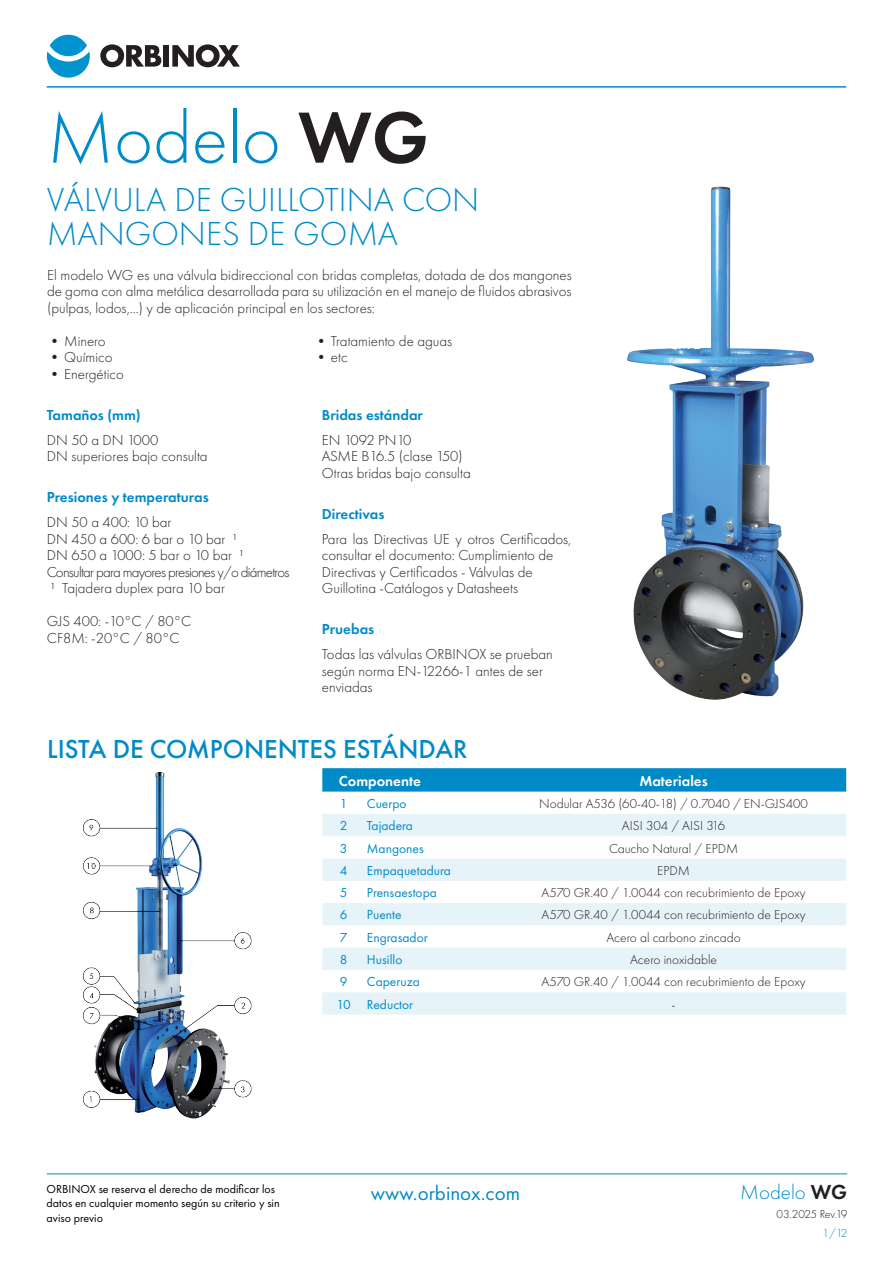
<style>
.page{position:relative;width:893px;height:1263px;background:#fff}
.page>*{position:absolute;margin:0;border:0;box-sizing:border-box;transform-origin:0 0}
.Modelo{font:300 75px "Futura PT";color:#008ac8}
.Nombre{font:300 34.5px/33px "Futura PT";color:#008ac8}
.títulos_n1{font:500 27px "Futura PT";color:#008ac8}
.t1{font:21px "Futura PT";color:#008ac8}
.Modelo_folio{font:300 21px "Futura PT";color:#008ac8}
.cuerpo{font:300 15px/16.5px "Futura PT";color:#231f20;text-align:justify}
.sub-titulos{font:600 15px "Futura PT";color:#008ac8}
.cuerpo-2{font:300 15px "Futura PT";letter-spacing:-.05em;color:#231f20}
.t_encabezado{font:600 15px "Futura PT";color:#fff}
.t_cuerpo{font:300 13.5px "Futura PT";color:#231f20}
.t_azul_izq{font:13.5px "Futura PT";color:#008ac8}
.t_azul_centrado{font:13.5px "Futura PT";color:#008ac8}
.base{font:12px/14.4px "Futura PT";color:#000}
.base-2{font:300 12px "Futura PT";letter-spacing:-.04em;color:#231f20}
.base-3{font:300 12px "Futura PT";color:#008ac8}
.s1{font-weight:600;color:#231f20}
</style>
<div class="page">
<hr style="left:47px;top:1173px;width:800px;height:1px;background:#008ac8">
<hr style="left:47px;top:86px;width:799px;height:2px;background:#008ac8">
<div style="left:50px;top:35px;width:37px;height:21px;background:#0093d0;border-radius:50%"></div>
<svg style="left:47px;top:51px;width:43px;height:27px"></svg>
<svg style="left:100px;top:44px;width:61px;height:23px"></svg>
<div style="left:164px;top:45px;width:5px;height:22px;background:#231f20"></div>
<svg style="left:172px;top:44px;width:68px;height:23px"></svg>
<img style="left:627px;top:186px;width:187px;height:514px">
<svg style="left:322px;top:768px;width:524px;height:24px;background:#058cc9"></svg>
<svg style="left:322px;top:814px;width:524px;height:201px;fill:#e6f3f9"></svg>
<img style="left:82px;top:772px;width:170px;height:347px">
<p class="Modelo" style="left:47px;top:95px;width:384px">Modelo <span class="s1">WG</span></p>
<p class="Nombre" style="left:47px;top:184px;width:434px">VÁLVULA DE GUILLOTINA CON<br>MANGONES DE GOMA</p>
<p class="cuerpo" style="left:47px;top:266px;width:526px">El modelo WG es una válvula bidireccional con bridas completas, dotada de dos mangones de goma con alma metálica desarrollada para su utilización en el manejo de fluidos abrasivos (pulpas, lodos,...) y de aplicación principal en los sectores:</p>
<p class="cuerpo" style="left:47px;top:332px;width:60px">•Minero</p>
<p class="cuerpo" style="left:47px;top:349px;width:67px">•Químico</p>
<p class="cuerpo" style="left:47px;top:365px;width:78px">•Energético</p>
<p class="cuerpo" style="left:314px;top:332px;width:140px">•Tratamiento de aguas</p>
<p class="cuerpo" style="left:314px;top:349px;width:35px">•etc</p>
<p class="sub-titulos" style="left:47px;top:405px;width:95px">Tamaños (mm)</p>
<p class="cuerpo" style="left:47px;top:431px;width:113px">DN 50 a DN 1000</p>
<p class="cuerpo" style="left:47px;top:448px;width:162px">DN superiores bajo consulta</p>
<p class="sub-titulos" style="left:47px;top:488px;width:163px">Presiones y temperaturas</p>
<p class="cuerpo" style="left:47px;top:514px;width:126px">DN 50 a 400: 10 bar</p>
<p class="cuerpo" style="left:47px;top:530px;width:192px">DN 450 a 600: 6 bar o 10 bar ⁽¹</p>
<p class="cuerpo" style="left:47px;top:547px;width:199px">DN 650 a 1000: 5 bar o 10 bar ⁽¹</p>
<p class="cuerpo-2" style="left:47px;top:563px;width:244px">Consultar para mayores presiones y/o diámetros</p>
<p class="cuerpo" style="left:47px;top:580px;width:180px">⁽¹ Tajadera duplex para 10 bar</p>
<p class="cuerpo" style="left:47px;top:613px;width:146px">GJS 400: -10°C / 80°C</p>
<p class="cuerpo" style="left:47px;top:629px;width:134px">CF8M: -20°C / 80°C</p>
<p class="sub-titulos" style="left:322px;top:405px;width:103px">Bridas estándar</p>
<p class="cuerpo" style="left:322px;top:431px;width:91px">EN 1092 PN10</p>
<p class="cuerpo" style="left:322px;top:448px;width:142px">ASME B16.5 (clase 150)</p>
<p class="cuerpo" style="left:322px;top:464px;width:150px">Otras bridas bajo consulta</p>
<p class="sub-titulos" style="left:322px;top:504px;width:64px">Directivas</p>
<p class="cuerpo" style="left:322px;top:530px;width:251px">Para las Directivas UE y otros Certificados, consultar el documento: Cumplimiento de</p>
<p class="cuerpo" style="left:322px;top:563px;width:212px">Directivas y Certificados - Válvulas de</p>
<p class="cuerpo" style="left:322px;top:580px;width:198px">Guillotina -Catálogos y Datasheets</p>
<p class="sub-titulos" style="left:322px;top:620px;width:54px">Pruebas</p>
<p class="cuerpo" style="left:322px;top:646px;width:233px">Todas las válvulas ORBINOX se prueban</p>
<p class="cuerpo" style="left:322px;top:662px;width:223px">según norma EN-12266-1 antes de ser</p>
<p class="cuerpo" style="left:322px;top:679px;width:52px">enviadas</p>
<p class="títulos_n1" style="left:47px;top:733px;width:422px">LISTA DE COMPONENTES ESTÁNDAR</p>
<p class="t_encabezado" style="left:339px;top:771px;width:84px">Componente</p>
<p class="t_encabezado" style="left:639px;top:771px;width:70px">Materiales</p>
<p class="t_azul_centrado" style="left:340px;top:795px;width:9px">1</p>
<p class="t_azul_izq" style="left:367px;top:795px;width:41px">Cuerpo</p>
<p class="t_cuerpo" style="left:539px;top:796px;width:270px">Nodular A536 (60-40-18) / 0.7040 / EN-GJS400</p>
<p class="t_azul_centrado" style="left:340px;top:818px;width:9px">2</p>
<p class="t_azul_izq" style="left:367px;top:818px;width:48px">Tajadera</p>
<p class="t_cuerpo" style="left:622px;top:818px;width:105px">AISI 304 / AISI 316</p>
<p class="t_azul_centrado" style="left:340px;top:840px;width:9px">3</p>
<p class="t_azul_izq" style="left:367px;top:840px;width:58px">Mangones</p>
<p class="t_cuerpo" style="left:609px;top:840px;width:131px">Caucho Natural / EPDM</p>
<p class="t_azul_centrado" style="left:340px;top:862px;width:9px">4</p>
<p class="t_azul_izq" style="left:367px;top:862px;width:86px">Empaquetadura</p>
<p class="t_cuerpo" style="left:657px;top:863px;width:34px">EPDM</p>
<p class="t_azul_centrado" style="left:340px;top:885px;width:9px">5</p>
<p class="t_azul_izq" style="left:367px;top:885px;width:71px">Prensaestopa</p>
<p class="t_cuerpo" style="left:541px;top:885px;width:266px">A570 GR.40 / 1.0044 con recubrimiento de Epoxy</p>
<p class="t_azul_centrado" style="left:340px;top:907px;width:9px">6</p>
<p class="t_azul_izq" style="left:367px;top:907px;width:36px">Puente</p>
<p class="t_cuerpo" style="left:541px;top:907px;width:266px">A570 GR.40 / 1.0044 con recubrimiento de Epoxy</p>
<p class="t_azul_centrado" style="left:340px;top:929px;width:9px">7</p>
<p class="t_azul_izq" style="left:367px;top:929px;width:62px">Engrasador</p>
<p class="t_cuerpo" style="left:606px;top:929px;width:136px">Acero al carbono zincado</p>
<p class="t_azul_centrado" style="left:340px;top:951px;width:9px">8</p>
<p class="t_azul_izq" style="left:367px;top:951px;width:37px">Husillo</p>
<p class="t_cuerpo" style="left:630px;top:952px;width:88px">Acero inoxidable</p>
<p class="t_azul_centrado" style="left:340px;top:974px;width:9px">9</p>
<p class="t_azul_izq" style="left:367px;top:974px;width:54px">Caperuza</p>
<p class="t_cuerpo" style="left:541px;top:974px;width:266px">A570 GR.40 / 1.0044 con recubrimiento de Epoxy</p>
<p class="t_azul_centrado" style="left:336px;top:996px;width:16px">10</p>
<p class="t_azul_izq" style="left:367px;top:996px;width:48px">Reductor</p>
<p class="t_cuerpo" style="left:671px;top:996px;width:6px">-</p>
<p class="base" style="left:47px;top:1182px;width:230px">ORBINOX se reserva el derecho de modificar los</p>
<h3 class="t1" style="left:371px;top:1180px;width:151px">www.orbinox.com</h3>
<p class="base" style="left:47px;top:1196px;width:235px">datos en cualquier momento según su criterio y sin aviso previo</p>
<p class="Modelo_folio" style="left:740px;top:1180px;width:108px">Modelo <span class="s1">WG</span></p>
<p class="base-2" style="left:776px;top:1207px;width:72px">03.2025 Rev.19</p>
<p class="base-3" style="left:823px;top:1226px;width:26px">1/12</p>
</div>
